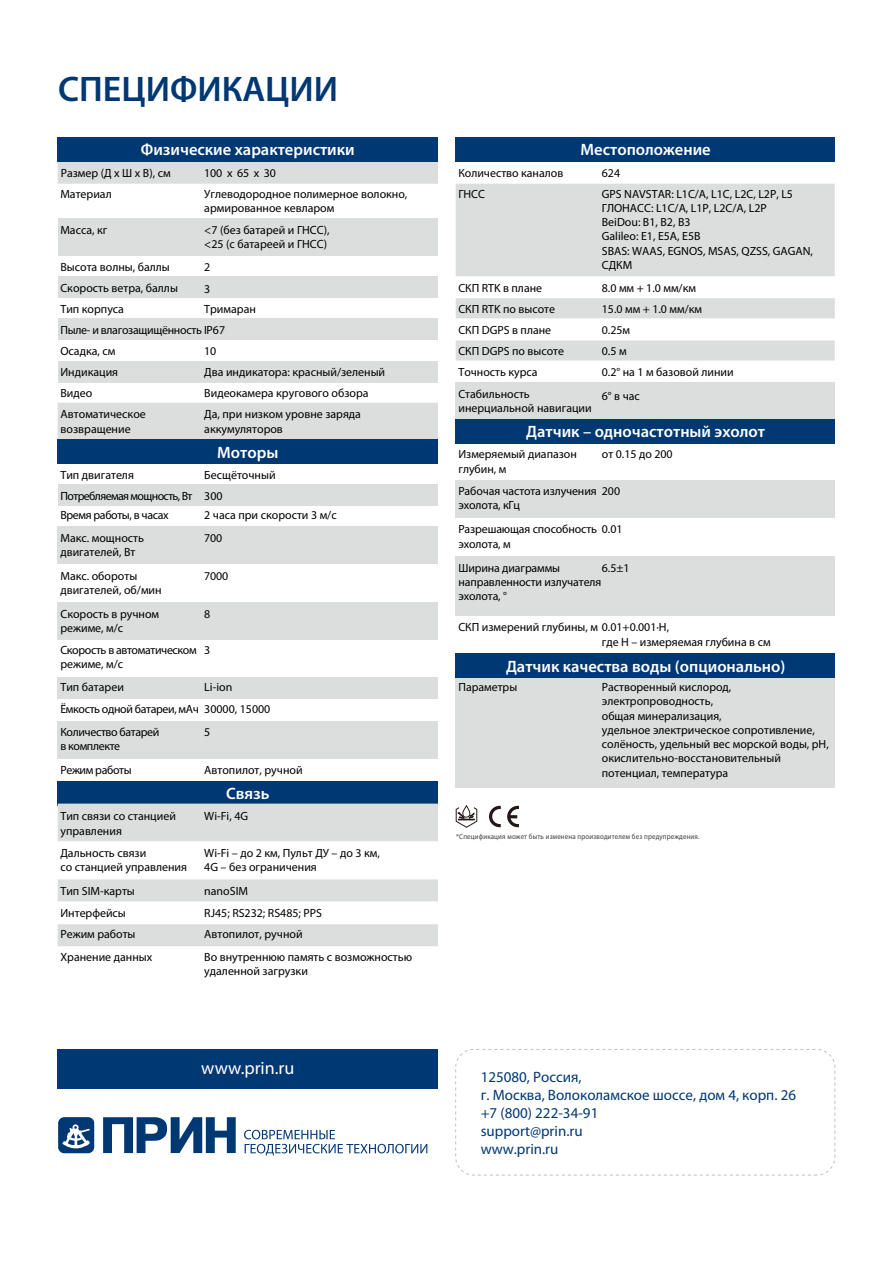
<style>
.page{position:relative;width:893px;height:1263px;background:#fff}
.page>*{position:absolute;margin:0;border:0;box-sizing:border-box;transform-origin:0 0}
.t1{font:600 35.7px "Myriad Pro";color:#003874}
.t2{font:18px "Myriad Pro";color:#fff}
.t3{font:600 16.5px "Myriad Pro";color:#fff}
.t4{font:15px/18px "Myriad Pro";color:#003874}
.t5{font:11.85px/14.2px "Myriad Pro";color:#000}
.t6{font:11.85px/14.2px "Myriad Pro";letter-spacing:-.03em;color:#000}
.t7{font:11.85px/21.1px "Myriad Pro";letter-spacing:-.025em;color:#000}
.t8{font:11.85px "Myriad Pro";letter-spacing:-.05em;color:#000}
.t9{font:7.5px "Myriad Pro";letter-spacing:.025em;color:#3f3b3a;scale:.92 1}
</style>
<div class="page">
<div style="left:58px;top:1049px;width:380px;height:39px;background:#003874"></div>
<svg style="left:489px;top:806px;width:12px;height:21px"></svg>
<svg style="left:507px;top:806px;width:12px;height:21px"></svg>
<svg style="left:456px;top:805px;width:21px;height:23px"></svg>
<div style="left:455px;top:1049px;width:380px;height:126px;border:1px dashed #c1c0c0;border-radius:18px"></div>
<svg style="left:103px;top:1117px;width:133px;height:36px"></svg>
<svg style="left:58px;top:1117px;width:36px;height:36px"></svg>
<svg style="left:244px;top:1130px;width:183px;height:25px"></svg>
<div style="left:58px;top:924px;width:380px;height:22px;background:#dcdddd"></div>
<div style="left:58px;top:162px;width:380px;height:22px;background:#dcdddd"></div>
<div style="left:58px;top:403px;width:380px;height:36px;background:#dcdddd"></div>
<div style="left:58px;top:137px;width:380px;height:25px;background:#003874"></div>
<div style="left:58px;top:439px;width:380px;height:25px;background:#003874"></div>
<div style="left:58px;top:781px;width:380px;height:25px;background:#003874"></div>
<div style="left:58px;top:219px;width:144px;height:37px;background:#dcdddd"></div>
<div style="left:202px;top:219px;width:236px;height:37px;background:#dcdddd"></div>
<div style="left:58px;top:276px;width:144px;height:22px;background:#dcdddd"></div>
<div style="left:202px;top:276px;width:236px;height:22px;background:#dcdddd"></div>
<div style="left:58px;top:318px;width:144px;height:22px;background:#dcdddd"></div>
<div style="left:202px;top:318px;width:236px;height:22px;background:#dcdddd"></div>
<div style="left:58px;top:361px;width:144px;height:22px;background:#dcdddd"></div>
<div style="left:202px;top:361px;width:236px;height:22px;background:#dcdddd"></div>
<div style="left:58px;top:526px;width:380px;height:38px;background:#dcdddd"></div>
<div style="left:456px;top:556px;width:379px;height:60px;background:#dcdddd"></div>
<div style="left:456px;top:673px;width:379px;height:115px;background:#dcdddd"></div>
<div style="left:58px;top:602px;width:380px;height:37px;background:#dcdddd"></div>
<div style="left:58px;top:721px;width:380px;height:38px;background:#dcdddd"></div>
<div style="left:58px;top:484px;width:144px;height:22px;background:#dcdddd"></div>
<div style="left:202px;top:484px;width:236px;height:22px;background:#dcdddd"></div>
<div style="left:58px;top:677px;width:380px;height:22px;background:#dcdddd"></div>
<div style="left:58px;top:804px;width:380px;height:37px;background:#dcdddd"></div>
<div style="left:58px;top:879px;width:380px;height:22px;background:#dcdddd"></div>
<div style="left:456px;top:184px;width:379px;height:92px;background:#dcdddd"></div>
<div style="left:456px;top:298px;width:379px;height:20px;background:#dcdddd"></div>
<svg style="left:456px;top:340px;width:379px;height:21px;background:#dddede"></svg>
<div style="left:456px;top:383px;width:379px;height:37px;background:#dcdddd"></div>
<div style="left:456px;top:480px;width:379px;height:38px;background:#dcdddd"></div>
<div style="left:456px;top:137px;width:379px;height:25px;background:#003874"></div>
<div style="left:456px;top:419px;width:379px;height:25px;background:#003874"></div>
<div style="left:456px;top:653px;width:379px;height:25px;background:#003874"></div>
<h1 class="t1" style="left:58px;top:70px;width:282px">СПЕЦИФИКАЦИИ</h1>
<h3 class="t3" style="left:141px;top:141px;width:215px">Физические характеристики</h3>
<p class="t5" style="left:61px;top:166px;width:111px">Размер (Д x Ш x В), cм</p>
<p class="t5" style="left:204px;top:166px;width:73px">100 x 65 x 30</p>
<p class="t5" style="left:60px;top:187px;width:53px">Материал</p>
<p class="t5" style="left:204px;top:187px;width:205px">Углеводородное полимерное волокно, армированное кевларом</p>
<p class="t5" style="left:60px;top:223px;width:49px">Масса, кг</p>
<p class="t5" style="left:60px;top:260px;width:111px">Высота волны, баллы</p>
<p class="t5" style="left:204px;top:260px;width:8px">2</p>
<p class="t5" style="left:60px;top:281px;width:119px">Скорость ветра, баллы</p>
<p class="t5" style="left:204px;top:282px;width:8px">3</p>
<p class="t5" style="left:60px;top:302px;width:65px">Тип корпуса</p>
<p class="t5" style="left:204px;top:223px;width:127px">&lt;7 (без батарей и ГНСС), &lt;25 (с батареей и ГНСС)</p>
<p class="t7" style="left:60px;top:299px;width:197px;text-indent:144px">Тримаран<br>Пыле- и влагозащищённость IP67<br>Осадка, см</p>
<p class="t5" style="left:204px;top:344px;width:14px">10</p>
<p class="t5" style="left:60px;top:365px;width:59px">Индикация</p>
<p class="t5" style="left:204px;top:365px;width:182px">Два индикатора: красный/зеленый</p>
<p class="t5" style="left:60px;top:386px;width:33px">Видео</p>
<p class="t5" style="left:204px;top:386px;width:166px">Видеокамера кругового обзора</p>
<p class="t5" style="left:61px;top:407px;width:87px;line-height:15px">Автоматическое возвращение</p>
<p class="t5" style="left:204px;top:407px;width:158px;line-height:15px">Да, при низком уровне заряда аккумуляторов</p>
<h3 class="t3" style="left:217px;top:443px;width:63px">Моторы</h3>
<p class="t5" style="left:60px;top:468px;width:75px">Тип двигателя</p>
<p class="t5" style="left:204px;top:464px;width:73px;line-height:21.1px">Бесщёточный<br>300</p>
<p class="t5" style="left:60px;top:531px;width:85px">Макс. мощность двигателей, Вт</p>
<p class="t5" style="left:204px;top:531px;width:19px">700</p>
<p class="t5" style="left:60px;top:569px;width:103px">Макс. обороты двигателей, об/мин</p>
<p class="t5" style="left:204px;top:569px;width:26px">7000</p>
<p class="t5" style="left:60px;top:607px;width:100px">Скорость в ручном режиме, м/с</p>
<p class="t5" style="left:204px;top:607px;width:8px">8</p>
<p class="t6" style="left:60px;top:643px;width:138px">Скорость в автоматическом режиме, м/с</p>
<p class="t5" style="left:204px;top:643px;width:8px">3</p>
<p class="t8" style="left:60px;top:489px;width:134px">Потребляемая мощность, Вт</p>
<p class="t6" style="left:60px;top:508px;width:110px">Время работы, в часах</p>
<p class="t5" style="left:204px;top:508px;width:134px">2 часа при скорости 3 м/с</p>
<p class="t5" style="left:60px;top:680px;width:65px">Тип батареи</p>
<p class="t5" style="left:204px;top:680px;width:30px">Li-ion</p>
<p class="t6" style="left:60px;top:702px;width:211px">Ёмкость одной батареи, мАч 30000, 15000</p>
<p class="t6" style="left:60px;top:725px;width:100px">Количество батарей в комплекте</p>
<p class="t5" style="left:204px;top:725px;width:8px">5</p>
<p class="t6" style="left:60px;top:763px;width:73px">Режим работы</p>
<p class="t5" style="left:204px;top:763px;width:100px">Автопилот, ручной</p>
<h3 class="t3" style="left:226px;top:784px;width:45px">Связь</h3>
<p class="t5" style="left:60px;top:809px;width:117px">Тип связи со станцией</p>
<p class="t5" style="left:204px;top:809px;width:45px">Wi-Fi, 4G</p>
<p class="t5" style="left:60px;top:820px;width:87px;line-height:22.4px">управления<br>Дальность связи</p>
<p class="t5" style="left:60px;top:860px;width:128px">со станцией управления</p>
<p class="t5" style="left:204px;top:846px;width:177px">Wi-Fi – до 2 км, Пульт ДУ – до 3 км,<br>4G – без ограничения</p>
<p class="t5" style="left:60px;top:884px;width:76px">Тип SIM-карты</p>
<p class="t5" style="left:204px;top:884px;width:45px">nanoSIM</p>
<p class="t5" style="left:60px;top:927px;width:77px">Режим работы</p>
<p class="t5" style="left:204px;top:927px;width:100px">Автопилот, ручной</p>
<p class="t5" style="left:60px;top:950px;width:93px">Хранение данных</p>
<p class="t5" style="left:204px;top:950px;width:209px">Во внутреннюю память с возможностью удаленной загрузки</p>
<p class="t5" style="left:60px;top:906px;width:67px">Интерфейсы</p>
<p class="t5" style="left:204px;top:906px;width:119px">RJ45; RS232; RS485; PPS</p>
<h2 class="t2" style="left:201px;top:1058px;width:95px">www.prin.ru</h2>
<h3 class="t3" style="left:581px;top:141px;width:132px">Местоположение</h3>
<p class="t5" style="left:458px;top:166px;width:106px">Количество каналов</p>
<p class="t5" style="left:602px;top:166px;width:20px">624</p>
<p class="t5" style="left:458px;top:187px;width:28px">ГНСС</p>
<p class="t5" style="left:602px;top:187px;width:213px">GPS NAVSTAR: L1C/A, L1C, L2C, L2P, L5<br>ГЛОНАСС: L1C/A, L1P, L2C/A, L2P<br>BeiDou: B1, B2, B3<br>Galileo: E1, E5A, E5B<br>SBAS: WAAS, EGNOS, MSAS, QZSS, GAGAN,<br>СДКМ</p>
<p class="t5" style="left:458px;top:281px;width:85px">СКП RTK в плане</p>
<p class="t5" style="left:602px;top:281px;width:96px">8.0 мм + 1.0 мм/км</p>
<p class="t5" style="left:458px;top:302px;width:98px">СКП RTK по высоте</p>
<p class="t5" style="left:602px;top:302px;width:102px">15.0 мм + 1.0 мм/км</p>
<p class="t5" style="left:458px;top:323px;width:94px">СКП DGPS в плане</p>
<p class="t5" style="left:602px;top:323px;width:30px">0.25м</p>
<p class="t5" style="left:458px;top:344px;width:107px">СКП DGPS по высоте</p>
<p class="t5" style="left:602px;top:344px;width:26px">0.5 м</p>
<p class="t5" style="left:458px;top:365px;width:81px">Точность курса</p>
<p class="t5" style="left:602px;top:365px;width:133px">0.2° на 1 м базовой линии</p>
<p class="t5" style="left:458px;top:387px;width:135px">Стабильность инерциальной навигации</p>
<p class="t5" style="left:602px;top:389px;width:40px">6° в час</p>
<h3 class="t3" style="left:526px;top:423px;width:240px">Датчик – одночастотный эхолот</h3>
<p class="t5" style="left:458px;top:447px;width:120px">Измеряемый диапазон глубин, м</p>
<p class="t5" style="left:602px;top:447px;width:72px">от 0.15 до 200</p>
<p class="t5" style="left:458px;top:484px;width:163px">Рабочая частота излучения 200</p>
<p class="t5" style="left:458px;top:493px;width:166px;line-height:24.3px">эхолота, кГц<br>Разрешающая способность 0.01</p>
<p class="t5" style="left:458px;top:532px;width:103px;line-height:24.2px">эхолота, м<br>Ширина диаграммы</p>
<p class="t5" style="left:602px;top:561px;width:29px">6.5±1</p>
<p class="t5" style="left:458px;top:575px;width:144px">направленности излучателя эхолота, °</p>
<p class="t5" style="left:602px;top:620px;width:170px;text-indent:-143px">СКП измерений глубины, м 0.01+0.001·Н,<br>где H – измеряемая глубина в см</p>
<p class="t5" style="left:458px;top:680px;width:60px">Параметры</p>
<p class="t5" style="left:602px;top:680px;width:228px">Растворенный кислород, электропроводность,<br>общая минерализация,<br>удельное электрическое сопротивление, солёность, удельный вес морской воды, pH, окислительно-восстановительный потенциал, температура</p>
<h3 class="t3" style="left:506px;top:657px;width:281px">Датчик качества воды (опционально)</h3>
<p class="t9" style="left:456px;top:832px;width:266px">*Спецификация может быть изменена производителем без предупреждения.</p>
<p class="t4" style="left:481px;top:1069px;width:317px">125080, Россия,<br>г. Москва, Волоколамское шоссе, дом 4, корп. 26 +7 (800) 222-34-91<br>support@prin.ru<br>www.prin.ru</p>
</div>
